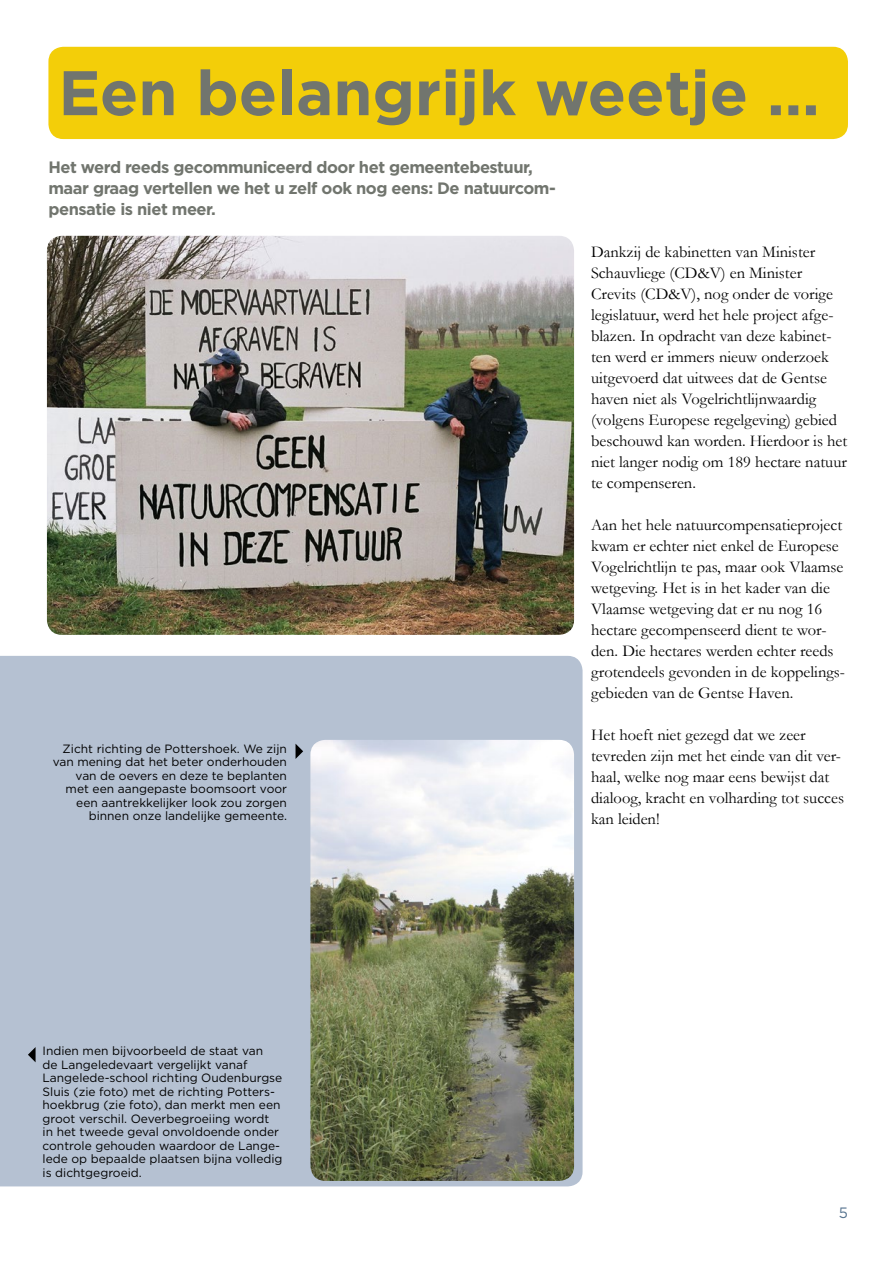
<style>
.page{position:relative;width:893px;height:1263px;background:#fff}
.page>*{position:absolute;margin:0;border:0;box-sizing:border-box;transform-origin:0 0}
.t1{font:700 62.85px "Gotham";color:#71756e}
.t2{font:16.5px/21px "Garamond";color:#000}
.t3{font:700 16.5px/21px "Gotham";letter-spacing:-.03em;color:#71756e}
.t4{font:15px "Gotham";color:#577490}
.t5{font:12px/13.5px "Gotham";color:#000}
</style>
<div class="page">
<div style="left:48px;top:47px;width:800px;height:92px;background:#f3ce09;border-radius:15px"></div>
<div style="left:0;top:656px;width:583px;height:530px;background:#b5c1d2"></div>
<img style="left:47px;top:236px;width:527px;height:399px">
<img style="left:310px;top:740px;width:264px;height:441px">
<svg style="left:28px;top:1047px;width:8px;height:15px"></svg>
<svg style="left:296px;top:744px;width:7px;height:15px"></svg>
<h1 class="t1" style="left:58px;top:51px;width:763px">Een belangrijk weetje …</h1>
<p class="t3" style="left:48px;top:156px;width:509px">Het werd reeds gecommuniceerd door het gemeentebestuur, maar graag vertellen we het u zelf ook nog eens: De natuurcom&shy;pensatie is niet meer.</p>
<p class="t5" style="left:53px;top:742px;width:236px;text-align:right">Zicht richting de Pottershoek. We zijn van mening dat het beter onderhouden van de oevers en deze te beplanten met een aangepaste boomsoort voor een aantrekkelijker look zou zorgen binnen onze landelijke gemeente.</p>
<p class="t2" style="left:591px;top:241px;width:258px">Dankzij de kabinetten van Minister Schauvliege (CD&amp;V) en Minister Crevits (CD&amp;V), nog onder de vorige legislatuur, werd het hele project afge&shy;blazen. In opdracht van deze kabinet&shy;ten werd er immers nieuw onderzoek uitgevoerd dat uitwees dat de Gentse haven niet als Vogelrichtlijnwaardig (volgens Europese regelgeving) gebied beschouwd kan worden. Hierdoor is het niet langer nodig om 189 hectare natuur te compenseren.</p>
<p class="t2" style="left:591px;top:514px;width:255px">Aan het hele natuurcompensatieproject kwam er echter niet enkel de Europese Vogelrichtlijn te pas, maar ook Vlaamse wetgeving. Het is in het kader van die Vlaamse wetgeving dat er nu nog 16 hectare gecompenseerd dient te wor&shy;den. Die hectares werden echter reeds grotendeels gevonden in de koppelings&shy;gebieden van de Gentse Haven.</p>
<p class="t2" style="left:591px;top:724px;width:254px">Het hoeft niet gezegd dat we zeer tevreden zijn met het einde van dit ver&shy;haal, welke nog maar eens bewijst dat dialoog, kracht en volharding tot succes kan leiden!</p>
<p class="t5" style="left:43px;top:1044px;width:242px">Indien men bijvoorbeeld de staat van<br>de Langeledevaart vergelijkt vanaf Langelede-school richting Oudenburgse Sluis (zie foto) met de richting Potters&shy;hoekbrug (zie foto), dan merkt men een groot verschil. Oeverbegroeiing wordt in het tweede geval onvoldoende onder controle gehouden waardoor de Lange&shy;lede op bepaalde plaatsen bijna volledig is dichtgegroeid.</p>
<p class="t4" style="left:839px;top:1203px;width:11px">5</p>
</div>
